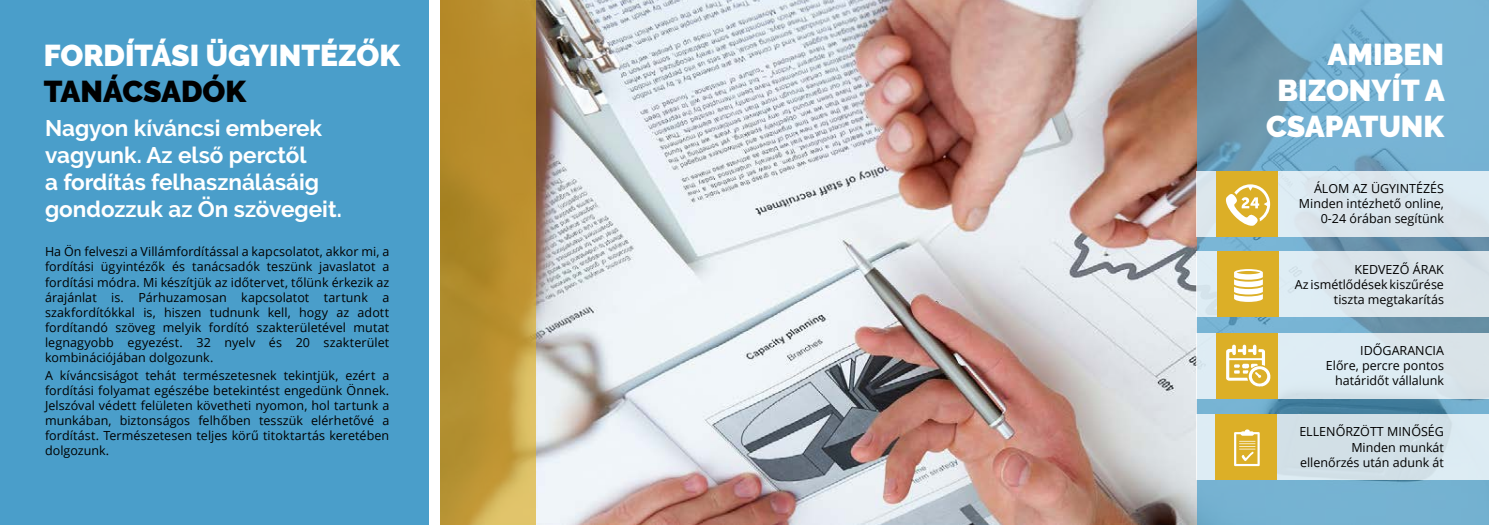
<style>
.page{position:relative;width:1489px;height:525px;background:#fff}
.page>*{position:absolute;margin:0;border:0;box-sizing:border-box;transform-origin:0 0}
.t1{font:900 30px/36px "Raleway";color:#fff;text-align:right}
.t2{font:900 30px "Raleway";color:#000}
.t3{font:700 22.5px/27px "Raleway";color:#fff}
.t4{font:12.5px/15px "Open Sans";color:#000;text-align:right}
</style>
<div class="page">
<img style="left:535px;top:0;width:662px;height:524px">
<svg style="left:1197px;top:0;width:291px;height:524px;background:#70a8c5"></svg>
<div style="left:1196px;top:251px;width:292px;height:66px;background:#dae4ea"></div>
<div style="left:1196px;top:332px;width:292px;height:66px;background:#dcecf3"></div>
<div style="left:1196px;top:414px;width:292px;height:65px;background:linear-gradient(to bottom,#d4e2e7,#d5e3e9)"></div>
<div style="left:1196px;top:171px;width:292px;height:65px;background:#dbe5ec"></div>
<div style="left:1216px;top:171px;width:61px;height:65px;background:#dcaf27"></div>
<div style="left:1217px;top:251px;width:61px;height:66px;background:#dcaf27"></div>
<div style="left:1216px;top:332px;width:61px;height:66px;background:#dcaf27"></div>
<div style="left:1215px;top:414px;width:61px;height:65px;background:#dcaf27"></div>
<svg style="left:1234px;top:429px;width:25px;height:37px"></svg>
<svg style="left:1234px;top:269px;width:28px;height:33px"></svg>
<svg style="left:1225px;top:184px;width:44px;height:42px"></svg>
<svg style="left:1225px;top:319px;width:45px;height:95px"></svg>
<div style="left:0;top:0;width:428px;height:524px;background:#4a9eca"></div>
<svg style="left:440px;top:0;width:95px;height:524px;background:#b99232"></svg>
<h1 class="t1" style="left:44px;top:37px;width:358px">FORDÍTÁSI ÜGYINTÉZŐK</h1>
<h1 class="t2" style="left:44px;top:74px;width:204px">TANÁCSADÓK</h1>
<h2 class="t3" style="left:45px;top:115px;width:298px">Nagyon kíváncsi emberek vagyunk. Az első perctől<br>a fordítás felhasználásáig gondozzuk az Ön szövegeit.</h2>
<p class="t4" style="left:45px;top:244px;width:346px;text-align:justify">Ha Ön felveszi a Villámfordítással a kapcsolatot, akkor mi, a fordítási ügyintézők és tanácsadók teszünk javaslatot a fordítási módra. Mi készítjük az időtervet, tőlünk érkezik az árajánlat is. Párhuzamosan kapcsolatot tartunk a szakfordítókkal is, hiszen tudnunk kell, hogy az adott fordítandó szöveg melyik fordító szakterületével mutat legnagyobb egyezést. 32 nyelv és 20 szakterület kombinációjában dolgozunk.</p>
<p class="t4" style="left:45px;top:367px;width:346px;text-align:justify">A kíváncsiságot tehát természetesnek tekintjük, ezért a fordítási folyamat egészébe betekintést engedünk Önnek.<br>Jelszóval védett felületen követheti nyomon, hol tartunk a munkában, biztonságos felhőben tesszük elérhetővé a fordítást. Természetesen teljes körű titoktartás keretében dolgozunk.</p>
<h1 class="t1" style="left:1265px;top:36px;width:180px">AMIBEN<br>BIZONYÍT A<br>CSAPATUNK</h1>
<p class="t4" style="left:1298px;top:181px;width:147px">ÁLOM AZ ÜGYINTÉZÉS<br>Minden intézhető online,<br>0-24 órában segítünk</p>
<p class="t4" style="left:1294px;top:261px;width:151px">KEDVEZŐ ÁRAK<br>Az ismétlődések kiszűrése tiszta megtakarítás</p>
<p class="t4" style="left:1325px;top:342px;width:119px">IDŐGARANCIA<br>Előre, percre pontos határidőt vállalunk</p>
<p class="t4" style="left:1299px;top:424px;width:146px">ELLENŐRZÖTT MINŐSÉG<br>Minden munkát ellenőrzés után adunk át</p>
</div>
